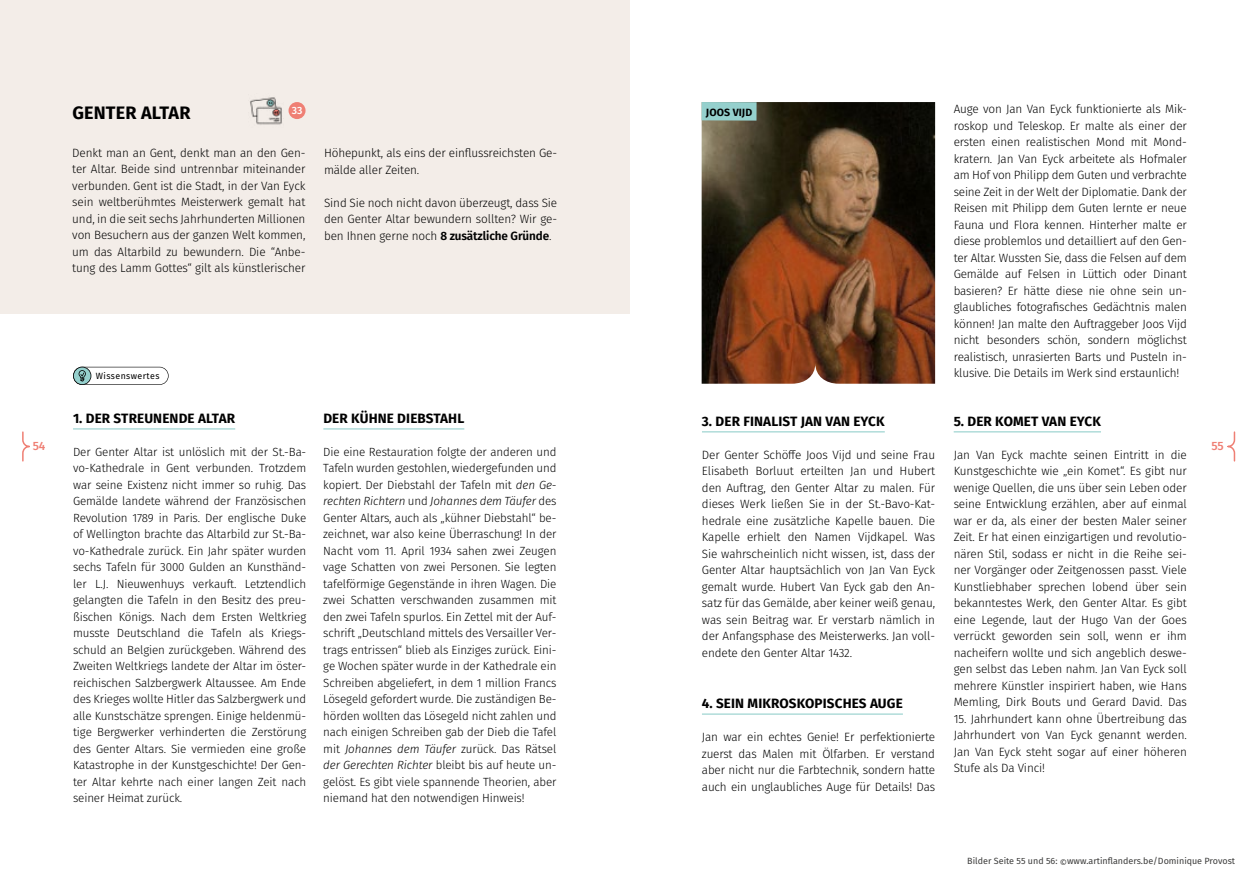
<style>
.page{position:relative;width:1259px;height:893px;background:#fff}
.page>*{position:absolute;margin:0;border:0;box-sizing:border-box;transform-origin:0 0}
.t1{font:700 18px "Fira Sans";letter-spacing:.01em;color:#000}
.t2{font:700 13.5px "Fira Sans";letter-spacing:.01em;color:#000}
.t3{font:300 12px/16.5px "Fira Sans";letter-spacing:-.01em;color:#000;text-align:justify}
.t4{font:500 12px "Fira Sans";color:#ef7f74}
.t5{font:300 11.85px/16.5px "Fira Sans";letter-spacing:-.01em;color:#000;text-align:justify}
.t6{font:700 10.5px "Fira Sans";letter-spacing:.005em;color:#000}
.t7{font:500 10.5px "Fira Sans";color:#fff}
.t8{font:9px "Fira Sans";color:#3c3c3b}
.t9{font:9px "Fira Sans";letter-spacing:.05em;color:#000}
.s1{font-weight:600}
.s2{font-style:italic}
</style>
<div class="page">
<svg style="left:22px;top:431px;width:8px;height:31px"></svg>
<svg style="left:1227px;top:431px;width:9px;height:31px"></svg>
<hr style="left:702px;top:431px;width:183px;height:1px;background:#95d0cd">
<hr style="left:702px;top:713px;width:201px;height:2px;background:#95d0cd">
<hr style="left:953px;top:431px;width:148px;height:1px;background:#95d0cd">
<img style="left:701px;top:102px;width:234px;height:282px">
<div style="left:701px;top:102px;width:55px;height:19px;background:#95d0cd"></div>
<hr style="left:73px;top:428px;width:162px;height:1px;background:#95d0cd">
<hr style="left:323px;top:428px;width:141px;height:1px;background:#95d0cd">
<svg style="left:73px;top:367px;width:96px;height:18px"></svg>
<div style="left:0;top:0;width:629px;height:314px;background:#f3ede8"></div>
<div style="left:288px;top:102px;width:17px;height:17px;background:#ef7f74;border-radius:50%"></div>
<img style="left:250px;top:97px;width:32px;height:28px">
<h1 class="t1" style="left:72px;top:98px;width:120px">GENTER ALTAR</h1>
<p class="t7" style="left:292px;top:102px;width:12px">33</p>
<p class="t3" style="left:72px;top:144px;width:235px">Denkt man an Gent, denkt man an den Gen&shy;ter Altar. Beide sind untrennbar miteinander verbunden. Gent ist die Stadt, in der Van Eyck sein weltberühmtes Meisterwerk gemalt hat und, in die seit sechs Jahrhunderten Millionen von Besuchern aus der ganzen Welt kommen, um das Altarbild zu bewundern. Die “Anbe&shy;tung des Lamm Gottes“ gilt als künstlerischer</p>
<p class="t3" style="left:324px;top:145px;width:235px">Höhepunkt, als eins der einflussreichsten Ge&shy;mälde aller Zeiten.</p>
<p class="t3" style="left:324px;top:194px;width:235px">Sind Sie noch nicht davon überzeugt, dass Sie den Genter Altar bewundern sollten? Wir ge&shy;ben Ihnen gerne noch <span class="s1">8 zusätzliche Gründe</span>.</p>
<p class="t9" style="left:96px;top:369px;width:65px">Wissenswertes</p>
<p class="t6" style="left:706px;top:104px;width:48px">JOOS VIJD</p>
<p class="t3" style="left:953px;top:101px;width:235px">Auge von Jan Van Eyck funktionierte als Mik&shy;roskop und Teleskop. Er malte als einer der ersten einen realistischen Mond mit Mond&shy;kratern. Jan Van Eyck arbeitete als Hofmaler am Hof von Philipp dem Guten und verbrachte seine Zeit in der Welt der Diplomatie. Dank der Reisen mit Philipp dem Guten lernte er neue Fauna und Flora kennen. Hinterher malte er diese problemlos und detailliert auf den Gen&shy;ter Altar. Wussten Sie, dass die Felsen auf dem Gemälde auf Felsen in Lüttich oder Dinant basieren? Er hätte diese nie ohne sein un&shy;glaubliches fotografisches Gedächtnis malen können! Jan malte den Auftraggeber Joos Vijd nicht besonders schön, sondern möglichst realistisch, unrasierten Barts und Pusteln in&shy;klusive. Die Details im Werk sind erstaunlich!</p>
<p class="t2" style="left:323px;top:407px;width:142px">DER KÜHNE DIEBSTAHL</p>
<p class="t5" style="left:323px;top:443px;width:235px">Die eine Restauration folgte der anderen und Tafeln wurden gestohlen, wiedergefunden und kopiert. Der Diebstahl der Tafeln mit <span class="s2">den Ge&shy;rechten Richtern</span> und <span class="s2">Johannes dem Täufer</span> des Genter Altars, auch als „kühner Diebstahl“ be&shy;zeichnet, war also keine Überraschung! In der Nacht vom 11. April 1934 sahen zwei Zeugen vage Schatten von zwei Personen. Sie legten tafelförmige Gegenstände in ihren Wagen. Die zwei Schatten verschwanden zusammen mit den zwei Tafeln spurlos. Ein Zettel mit der Auf&shy;schrift „Deutschland mittels des Versailler Ver&shy;trags entrissen“ blieb als Einziges zurück. Eini&shy;ge Wochen später wurde in der Kathedrale ein Schreiben abgeliefert, in dem 1 million Francs Lösegeld gefordert wurde. Die zuständigen Be&shy;hörden wollten das Lösegeld nicht zahlen und nach einigen Schreiben gab der Dieb die Tafel mit <span class="s2">Johannes dem Täufer</span> zurück. Das Rätsel <span class="s2">der Gerechten Richter</span> bleibt bis auf heute un&shy;gelöst. Es gibt viele spannende Theorien, aber niemand hat den notwendigen Hinweis!</p>
<p class="t2" style="left:73px;top:407px;width:164px">1. DER STREUNENDE ALTAR</p>
<p class="t5" style="left:73px;top:443px;width:235px">Der Genter Altar ist unlöslich mit der St.-Ba&shy;vo-Kathedrale in Gent verbunden. Trotzdem war seine Existenz nicht immer so ruhig. Das Gemälde landete während der Französischen Revolution 1789 in Paris. Der englische Duke of Wellington brachte das Altarbild zur St.-Ba&shy;vo-Kathedrale zurück. Ein Jahr später wurden sechs Tafeln für 3000 Gulden an Kunsthänd&shy;ler L.J. Nieuwenhuys verkauft. Letztendlich gelangten die Tafeln in den Besitz des preu&shy;ßischen Königs. Nach dem Ersten Weltkrieg musste Deutschland die Tafeln als Kriegs&shy;schuld an Belgien zurückgeben. Während des Zweiten Weltkriegs landete der Altar im öster&shy;reichischen Salzbergwerk Altaussee. Am Ende des Krieges wollte Hitler das Salzbergwerk und alle Kunstschätze sprengen. Einige heldenmü&shy;tige Bergwerker verhinderten die Zerstörung des Genter Altars. Sie vermieden eine große Katastrophe in der Kunstgeschichte! Der Gen&shy;ter Altar kehrte nach einer langen Zeit nach seiner Heimat zurück.</p>
<p class="t2" style="left:702px;top:410px;width:184px">3. DER FINALIST JAN VAN EYCK</p>
<p class="t3" style="left:702px;top:446px;width:235px">Der Genter Schöffe Joos Vijd und seine Frau Elisabeth Borluut erteilten Jan und Hubert den Auftrag, den Genter Altar zu malen. Für dieses Werk ließen Sie in der St.-Bavo-Kat&shy;hedrale eine zusätzliche Kapelle bauen. Die Kapelle erhielt den Namen Vijdkapel. Was Sie wahrscheinlich nicht wissen, ist, dass der Genter Altar hauptsächlich von Jan Van Eyck gemalt wurde. Hubert Van Eyck gab den An&shy;satz für das Gemälde, aber keiner weiß genau, was sein Beitrag war. Er verstarb nämlich in der Anfangsphase des Meisterwerks. Jan voll&shy;endete den Genter Altar 1432.</p>
<p class="t2" style="left:953px;top:410px;width:149px">5. DER KOMET VAN EYCK</p>
<p class="t3" style="left:953px;top:446px;width:235px">Jan Van Eyck machte seinen Eintritt in die Kunstgeschichte wie „ein Komet“. Es gibt nur wenige Quellen, die uns über sein Leben oder seine Entwicklung erzählen, aber auf einmal war er da, als einer der besten Maler seiner Zeit. Er hat einen einzigartigen und revolutio&shy;nären Stil, sodass er nicht in die Reihe sei&shy;ner Vorgänger oder Zeitgenossen passt. Viele Kunstliebhaber sprechen lobend über sein bekanntestes Werk, den Genter Altar. Es gibt eine Legende, laut der Hugo Van der Goes verrückt geworden sein soll, wenn er ihm nacheifern wollte und sich angeblich deswe&shy;gen selbst das Leben nahm. Jan Van Eyck soll mehrere Künstler inspiriert haben, wie Hans Memling, Dirk Bouts und Gerard David. Das</p>
<p class="t3" style="left:953px;top:710px;width:235px">15. Jahrhundert kann ohne Übertreibung das Jahrhundert von Van Eyck genannt werden.<br>Jan Van Eyck steht sogar auf einer höheren Stufe als Da Vinci!</p>
<p class="t4" style="left:33px;top:436px;width:14px">54</p>
<p class="t4" style="left:1211px;top:436px;width:14px">55</p>
<p class="t2" style="left:702px;top:692px;width:202px">4. SEIN MIKROSKOPISCHES AUGE</p>
<p class="t3" style="left:702px;top:729px;width:235px">Jan war ein echtes Genie! Er perfektionierte zuerst das Malen mit Ölfarben. Er verstand aber nicht nur die Farbtechnik, sondern hatte auch ein unglaubliches Auge für Details! Das</p>
<p class="t8" style="left:967px;top:854px;width:269px">Bilder Seite 55 und 56: ©www.artinflanders.be/Dominique Provost</p>
</div>
